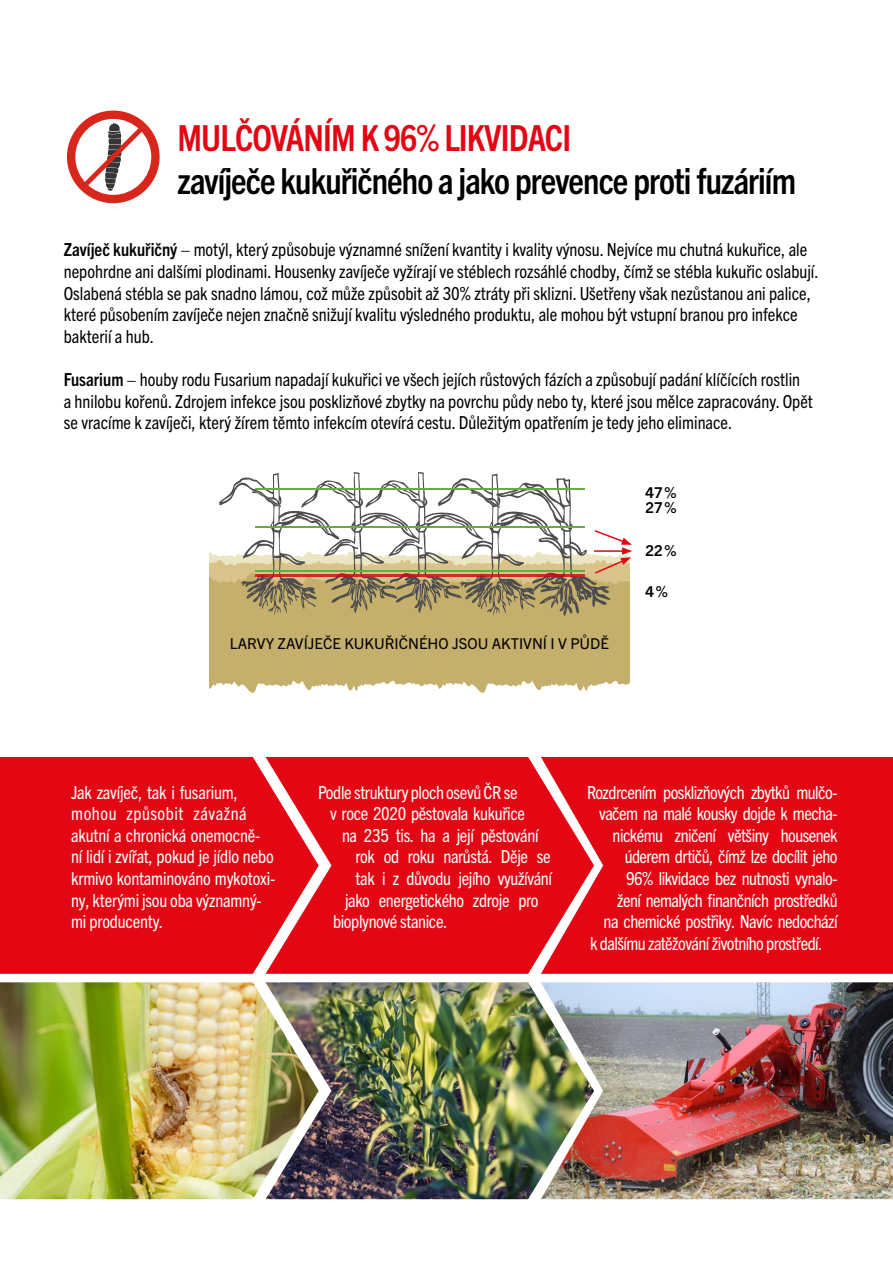
<style>
.page{position:relative;width:893px;height:1263px;background:#fff}
.page>*{position:absolute;margin:0;border:0;box-sizing:border-box;transform-origin:0 0}
.t1{font:42.3px "Myriad Pro";color:#000}
.t2{font:700 condensed 36px "Trade Gothic Next LT Pro";letter-spacing:-.025em;color:#000}
.t3{font:700 condensed 36px "Trade Gothic Next LT Pro";letter-spacing:-.025em;color:#e30613}
.t4{font:condensed 18px/21.6px "Trade Gothic Next LT Pro";color:#000}
.t5{font:condensed 18px/21.6px "Trade Gothic Next LT Pro";letter-spacing:-.02em;color:#fff}
.t6{font:15px "Trade Gothic Next LT Pro";color:#000}
.t7{font:700 15px/15.3px "Trade Gothic Next LT Pro";color:#000}
.s1{font-weight:700}
</style>
<div class="page">
<div style="left:0;top:757px;width:266px;height:217px;background:#e30613"></div>
<div style="left:266px;top:757px;width:275px;height:217px;background:#e30613"></div>
<div style="left:541px;top:757px;width:352px;height:217px;background:#e30613"></div>
<img style="left:0;top:982px;width:266px;height:217px">
<img style="left:266px;top:982px;width:275px;height:217px">
<img style="left:541px;top:982px;width:352px;height:217px">
<svg style="left:210px;top:617px;width:419px;height:76px;fill:#c5af6d"></svg>
<svg style="left:67px;top:111px;width:93px;height:92px"></svg>
<svg style="left:210px;top:472px;width:422px;height:145px"></svg>
<h2 class="t3" style="left:178px;top:113px;width:395px">MULČOVÁNÍM K 96% LIKVIDACI</h2>
<h2 class="t2" style="left:178px;top:157px;width:620px">zavíječe kukuřičného a jako prevence proti fuzáriím</h2>
<p class="t4" style="left:64px;top:238px;width:756px"><span class="s1">Zavíječ kukuřičný</span> – motýl, který způsobuje významné snížení kvantity i kvality výnosu. Nejvíce mu chutná kukuřice, ale nepohrdne ani dalšími plodinami. Housenky zavíječe vyžírají ve stéblech rozsáhlé chodby, čímž se stébla kukuřic oslabují.<br>Oslabená stébla se pak snadno lámou, což může způsobit až 30% ztráty při sklizni. Ušetřeny však nezůstanou ani palice, které působením zavíječe nejen značně snižují kvalitu výsledného produktu, ale mohou být vstupní branou pro infekce bakterií a hub.</p>
<p class="t4" style="left:64px;top:367px;width:751px"><span class="s1">Fusarium</span> – houby rodu Fusarium napadají kukuřici ve všech jejích růstových fázích a způsobují padání klíčících rostlin<br>a hnilobu kořenů. Zdrojem infekce jsou posklizňové zbytky na povrchu půdy nebo ty, které jsou mělce zapracovány. Opět se vracíme k zavíječi, který žírem těmto infekcím otevírá cestu. Důležitým opatřením je tedy jeho eliminace.</p>
<h1 class="t1" style="left:241px;top:374px;width:66px">4 %</h1>
<p class="t6" style="left:230px;top:633px;width:380px">LARVY ZAVÍJEČE KUKUŘIČNÉHO JSOU AKTIVNÍ I V PŮDĚ</p>
<p class="t7" style="left:645px;top:483px;width:33px">47%<br>27%</p>
<p class="t7" style="left:645px;top:542px;width:33px">22%</p>
<p class="t7" style="left:645px;top:583px;width:24px">4%</p>
<p class="t5" style="left:71px;top:780px;width:205px">Jak zavíječ, tak i fusarium, mohou způsobit závažná akutní a chronická onemocně&shy;ní lidí i zvířat, pokud je jídlo nebo krmivo kontaminováno mykotoxi&shy;ny, kterými jsou oba významný&shy;mi producenty.</p>
<p class="t5" style="left:318px;top:780px;width:201px">Podle struktury ploch osevů ČR se</p>
<p class="t5" style="left:330px;top:802px;width:196px">v roce 2020 pěstovala kukuřice</p>
<p class="t5" style="left:342px;top:823px;width:198px">na 235 tis. ha a její pěstování</p>
<p class="t5" style="left:356px;top:845px;width:196px">rok od roku narůstá. Děje se</p>
<p class="t5" style="left:356px;top:866px;width:198px">tak i z důvodu jejího využívání</p>
<p class="t5" style="left:345px;top:888px;width:195px">jako energetického zdroje pro</p>
<p class="t5" style="left:333px;top:910px;width:116px">bioplynové stanice.</p>
<p class="t5" style="left:587px;top:780px;width:252px">Rozdrcením posklizňových zbytků mulčo-</p>
<p class="t5" style="left:599px;top:802px;width:240px">vačem na malé kousky dojde k mecha-</p>
<p class="t5" style="left:613px;top:823px;width:226px">nickému zničení většiny housenek</p>
<p class="t5" style="left:625px;top:845px;width:215px">úderem drtičů, čímž lze docílit jeho</p>
<p class="t5" style="left:626px;top:866px;width:213px">96% likvidace bez nutnosti vynalo-</p>
<p class="t5" style="left:617px;top:888px;width:222px">žení nemalých finančních prostředků</p>
<p class="t5" style="left:604px;top:910px;width:235px">na chemické postřiky. Navíc nedochází</p>
<p class="t5" style="left:590px;top:931px;width:234px">k dalšímu zatěžování životního prostředí.</p>
</div>
